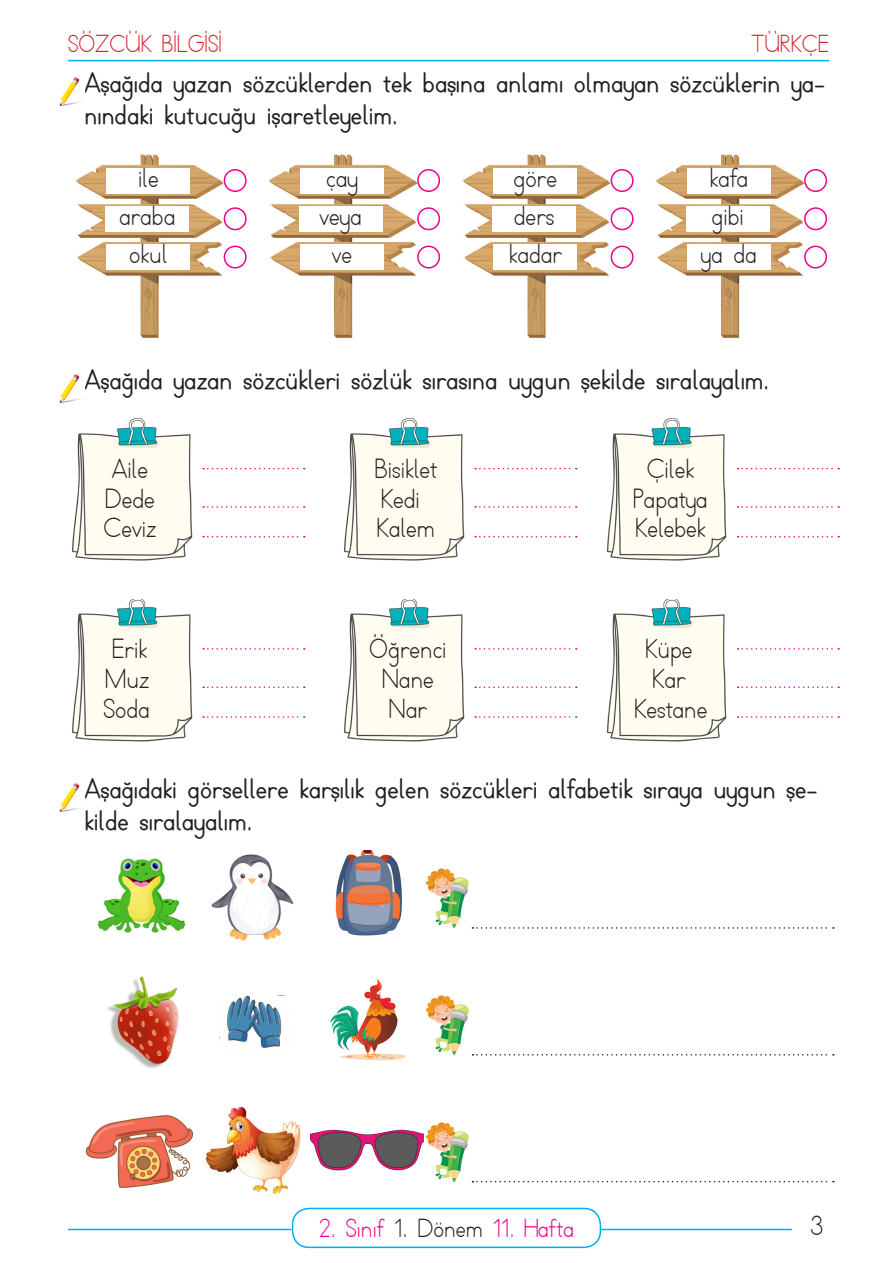
<style>
.page{position:relative;width:893px;height:1263px;background:#fff}
.page>*{position:absolute;margin:0;border:0;box-sizing:border-box;transform-origin:0 0}
.t1{font:700 27px/32.4px "TTKB Dik Temel Abece";color:#231f20}
.t2{font:27px/38.2px "TTKB Dik Temel Abece";color:#231f20;text-align:center}
.t3{font:25.5px "TTKB Dik Temel Abece";color:#ed028c}
.t4{font:24px "TTKB Dik Temel Abece";color:#d1232a}
.s1{color:#231f20}
</style>
<div class="page">
<hr style="left:68px;top:60px;width:761px;height:1px;background:#00aeef">
<hr style="left:68px;top:1229px;width:223px;height:1px;background:#00aeef">
<div style="left:292px;top:1208px;width:309px;height:40px;border:2px solid #00aeef;border-radius:17px"></div>
<hr style="left:601px;top:1229px;width:191px;height:1px;background:#00aeef">
<img style="left:59px;top:77px;width:22px;height:29px">
<img style="left:59px;top:374px;width:22px;height:29px">
<img style="left:59px;top:783px;width:22px;height:29px">
<img style="left:75px;top:154px;width:156px;height:184px">
<div style="left:106px;top:168px;width:84px;height:25px;background:#fff"></div>
<div style="left:105px;top:206px;width:84px;height:25px;background:#fff"></div>
<div style="left:106px;top:244px;width:84px;height:26px;background:#fff"></div>
<div style="left:224px;top:169px;width:23px;height:23px;border:2px solid #ed028c;border-radius:50%"></div>
<div style="left:224px;top:207px;width:23px;height:23px;border:2px solid #ed028c;border-radius:50%"></div>
<div style="left:224px;top:246px;width:23px;height:23px;border:2px solid #ed028c;border-radius:50%"></div>
<img style="left:269px;top:154px;width:155px;height:184px">
<div style="left:300px;top:168px;width:84px;height:25px;background:#fff"></div>
<div style="left:299px;top:206px;width:84px;height:25px;background:#fff"></div>
<div style="left:300px;top:244px;width:84px;height:26px;background:#fff"></div>
<div style="left:417px;top:169px;width:23px;height:23px;border:2px solid #ed028c;border-radius:50%"></div>
<div style="left:417px;top:207px;width:23px;height:23px;border:2px solid #ed028c;border-radius:50%"></div>
<div style="left:417px;top:246px;width:23px;height:23px;border:2px solid #ed028c;border-radius:50%"></div>
<img style="left:462px;top:154px;width:156px;height:184px">
<div style="left:493px;top:168px;width:84px;height:25px;background:#fff"></div>
<div style="left:492px;top:206px;width:84px;height:25px;background:#fff"></div>
<div style="left:493px;top:244px;width:84px;height:26px;background:#fff"></div>
<div style="left:611px;top:169px;width:23px;height:23px;border:2px solid #ed028c;border-radius:50%"></div>
<div style="left:611px;top:207px;width:23px;height:23px;border:2px solid #ed028c;border-radius:50%"></div>
<div style="left:611px;top:246px;width:23px;height:23px;border:2px solid #ed028c;border-radius:50%"></div>
<img style="left:656px;top:154px;width:155px;height:184px">
<div style="left:687px;top:168px;width:84px;height:25px;background:#fff"></div>
<div style="left:686px;top:206px;width:84px;height:25px;background:#fff"></div>
<div style="left:687px;top:244px;width:84px;height:26px;background:#fff"></div>
<div style="left:804px;top:169px;width:23px;height:23px;border:2px solid #ed028c;border-radius:50%"></div>
<div style="left:804px;top:207px;width:23px;height:23px;border:2px solid #ed028c;border-radius:50%"></div>
<div style="left:804px;top:246px;width:23px;height:23px;border:2px solid #ed028c;border-radius:50%"></div>
<img style="left:72px;top:419px;width:121px;height:142px">
<img style="left:72px;top:599px;width:121px;height:143px">
<img style="left:344px;top:419px;width:121px;height:142px">
<img style="left:344px;top:599px;width:121px;height:143px">
<img style="left:607px;top:419px;width:120px;height:142px">
<img style="left:607px;top:599px;width:120px;height:143px">
<svg style="left:203px;top:468px;width:102px;height:1px"></svg>
<svg style="left:203px;top:648px;width:102px;height:2px"></svg>
<svg style="left:475px;top:468px;width:102px;height:1px"></svg>
<svg style="left:475px;top:648px;width:102px;height:2px"></svg>
<svg style="left:738px;top:468px;width:101px;height:1px"></svg>
<svg style="left:738px;top:648px;width:101px;height:2px"></svg>
<svg style="left:203px;top:506px;width:102px;height:2px"></svg>
<svg style="left:203px;top:686px;width:102px;height:2px"></svg>
<svg style="left:475px;top:506px;width:102px;height:2px"></svg>
<svg style="left:475px;top:686px;width:102px;height:2px"></svg>
<svg style="left:738px;top:506px;width:101px;height:2px"></svg>
<svg style="left:738px;top:686px;width:101px;height:2px"></svg>
<svg style="left:203px;top:536px;width:102px;height:1px"></svg>
<svg style="left:203px;top:716px;width:102px;height:2px"></svg>
<svg style="left:475px;top:536px;width:102px;height:1px"></svg>
<svg style="left:475px;top:716px;width:102px;height:2px"></svg>
<svg style="left:738px;top:536px;width:101px;height:1px"></svg>
<svg style="left:738px;top:716px;width:101px;height:2px"></svg>
<img style="left:97px;top:858px;width:89px;height:75px">
<img style="left:211px;top:854px;width:83px;height:87px">
<img style="left:335px;top:850px;width:67px;height:86px">
<img style="left:425px;top:868px;width:47px;height:60px">
<svg style="left:472px;top:927px;width:362px;height:2px"></svg>
<img style="left:107px;top:977px;width:71px;height:92px">
<img style="left:227px;top:996px;width:55px;height:52px">
<img style="left:330px;top:979px;width:76px;height:82px">
<img style="left:425px;top:995px;width:47px;height:60px">
<svg style="left:472px;top:1054px;width:362px;height:1px"></svg>
<img style="left:85px;top:1115px;width:109px;height:73px">
<img style="left:205px;top:1107px;width:96px;height:88px">
<img style="left:310px;top:1129px;width:114px;height:42px">
<img style="left:425px;top:1122px;width:47px;height:60px">
<svg style="left:472px;top:1181px;width:362px;height:1px"></svg>
<p class="t4" style="left:68px;top:30px;width:155px">SÖZCÜK BILGISI</p>
<p class="t4" style="left:752px;top:30px;width:79px">TÜRKÇE</p>
<p class="t1" style="left:85px;top:67px;width:742px">Aşağıda yazan sözcüklerden tek başına anlamı olmayan sözcüklerin ya&shy;nındaki kutucuğu işaretleyelim.</p>
<p class="t2" style="left:119px;top:159px;width:58px">ile araba okul</p>
<p class="t2" style="left:320px;top:159px;width:44px">çay veya ve</p>
<p class="t2" style="left:509px;top:159px;width:55px;text-align:left">göre ders kadar</p>
<p class="t2" style="left:701px;top:159px;width:58px">kafa gibi ya da</p>
<p class="t1" style="left:85px;top:364px;width:686px">Aşağıda yazan sözcükleri sözlük sırasına uygun şekilde sıralayalım.</p>
<p class="t2" style="left:112px;top:450px;width:38px">Aile</p>
<p class="t2" style="left:375px;top:450px;width:64px">Bisiklet</p>
<p class="t2" style="left:647px;top:450px;width:49px">Çilek</p>
<p class="t2" style="left:105px;top:480px;width:51px">Dede</p>
<p class="t2" style="left:104px;top:510px;width:54px">Ceviz</p>
<p class="t2" style="left:381px;top:480px;width:41px">Kedi</p>
<p class="t2" style="left:376px;top:510px;width:60px">Kalem</p>
<p class="t2" style="left:633px;top:480px;width:76px">Papatya</p>
<p class="t2" style="left:635px;top:510px;width:72px">Kelebek</p>
<p class="t2" style="left:112px;top:630px;width:37px">Erik</p>
<p class="t2" style="left:105px;top:660px;width:46px">Muz</p>
<p class="t2" style="left:369px;top:630px;width:79px">Öğrenci</p>
<p class="t2" style="left:382px;top:660px;width:54px">Nane</p>
<p class="t2" style="left:645px;top:630px;width:49px">Küpe</p>
<p class="t2" style="left:652px;top:660px;width:35px">Kar</p>
<p class="t2" style="left:104px;top:690px;width:48px">Soda</p>
<p class="t2" style="left:389px;top:690px;width:40px">Nar</p>
<p class="t2" style="left:634px;top:690px;width:75px">Kestane</p>
<p class="t1" style="left:85px;top:773px;width:735px">Aşağıdaki görsellere karşılık gelen sözcükleri alfabetik sıraya uygun şe&shy;kilde sıralayalım.</p>
<p class="t3" style="left:319px;top:1212px;width:257px">2. Sınıf <span class="s1">1. Dönem</span> 11. Hafta</p>
<p class="t2" style="left:810px;top:1207px;width:15px">3</p>
</div>
